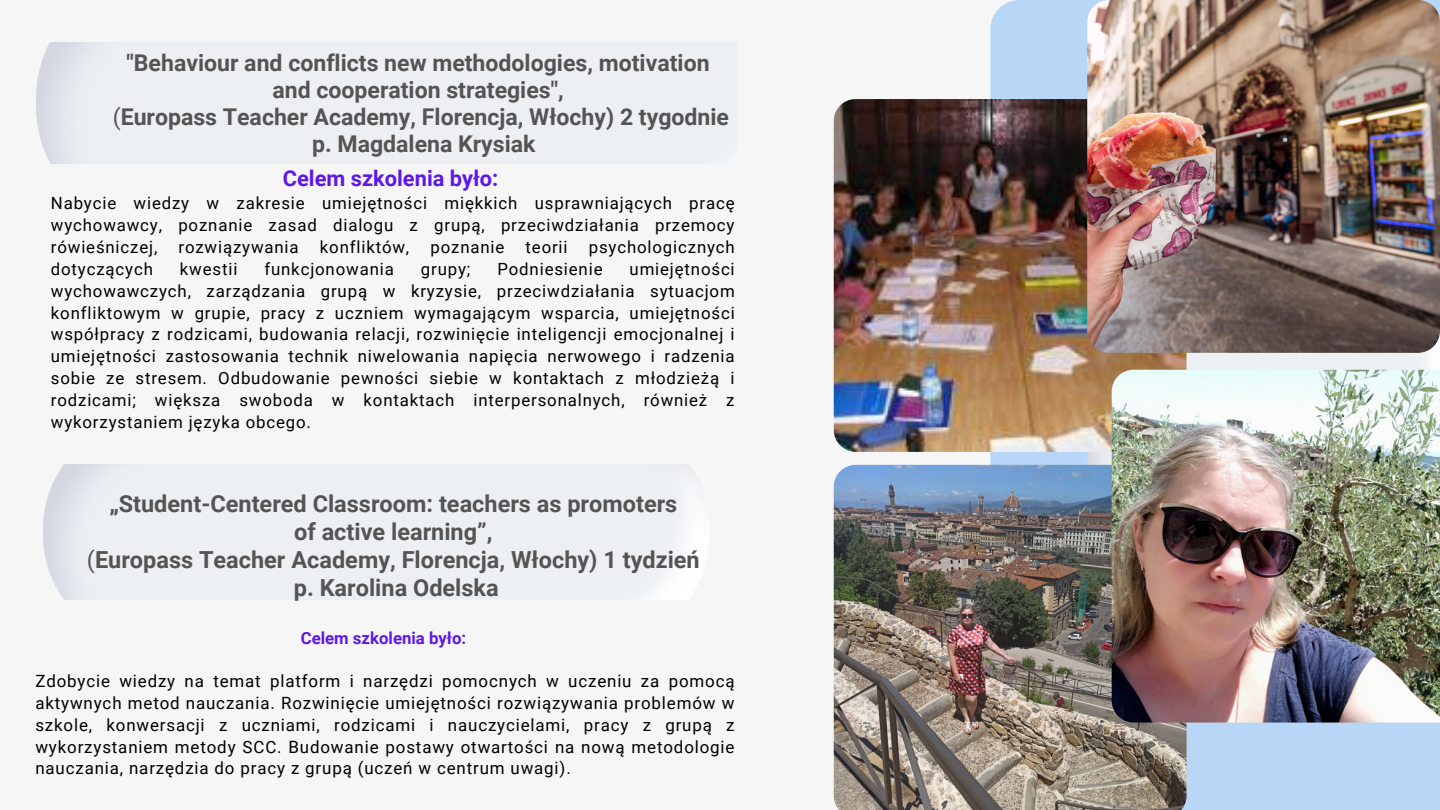
<style>
.page{position:relative;width:1440px;height:810px;background:#f6f6f6}
.page>*{position:absolute;margin:0;border:0;box-sizing:border-box;transform-origin:0 0}
.t1{font:700 23.5px/27.8px "Roboto";color:#545454;text-align:center}
.t2{font:700 23.1px/27px "Roboto";color:#545454;text-align:center}
.t3{font:700 21.8px "Roboto";color:#5e17eb}
.t4{font:16.9px/21.8px "Roboto";letter-spacing:.05em;color:#000;text-align:justify}
.t5{font:16.8px/21.8px "Roboto";letter-spacing:.05em;color:#000;text-align:justify}
.t6{font:700 16.8px "Roboto";color:#5e17eb}
.s1{font-weight:400}
</style>
<div class="page">
<img style="left:37px;top:42px;width:92px;height:121px">
<div style="left:990px;top:0;width:450px;height:810px;background:#b8d6f6"></div>
<img style="left:1087px;top:196px;width:353px;height:352px;border-radius:22px">
<img style="left:43px;top:465px;width:653px;height:135px">
<img style="left:834px;top:99px;width:353px;height:353px;border-radius:22px">
<img style="left:1087px;top:0;width:353px;height:353px;border-radius:22px">
<img style="left:834px;top:465px;width:353px;height:345px">
<img style="left:1112px;top:370px;width:328px;height:352px">
<h2 class="t2" style="left:113px;top:50px;width:618px">"Behaviour and conflicts new methodologies, motivation and cooperation strategies",<br><span class="s1">(</span>Europass Teacher Academy, Florencja, Włochy) 2 tygodnie p. Magdalena Krysiak</h2>
<p class="t3" style="left:283px;top:166px;width:217px">Celem szkolenia było:</p>
<p class="t5" style="left:51px;top:193px;width:685px">Nabycie wiedzy w zakresie umiejętności miękkich usprawniających pracę wychowawcy, poznanie zasad dialogu z grupą, przeciwdziałania przemocy rówieśniczej,</p>
<p class="t5" style="left:178px;top:236px;width:122px">rozwiązywania</p>
<p class="t5" style="left:320px;top:236px;width:91px">konfliktów,</p>
<p class="t5" style="left:430px;top:236px;width:75px">poznanie</p>
<p class="t5" style="left:526px;top:236px;width:44px">teorii</p>
<p class="t5" style="left:589px;top:236px;width:148px">psychologicznych</p>
<p class="t5" style="left:51px;top:258px;width:104px">dotyczących</p>
<p class="t5" style="left:180px;top:258px;width:59px">kwestii</p>
<p class="t5" style="left:264px;top:258px;width:131px">funkcjonowania</p>
<p class="t5" style="left:421px;top:258px;width:51px">grupy;</p>
<p class="t5" style="left:497px;top:258px;width:107px">Podniesienie</p>
<p class="t5" style="left:51px;top:258px;width:685px;text-indent:579px">umiejętności wychowawczych, zarządzania grupą w kryzysie, przeciwdziałania sytuacjom konfliktowym w grupie, pracy z uczniem wymagającym wsparcia, umiejętności współpracy z rodzicami, budowania relacji, rozwinięcie inteligencji emocjonalnej i umiejętności zastosowania technik niwelowania napięcia nerwowego i radzenia sobie ze stresem. Odbudowanie pewności siebie w kontaktach z młodzieżą i rodzicami; większa swoboda w kontaktach interpersonalnych, również z wykorzystaniem języka obcego.</p>
<h1 class="t1" style="left:87px;top:490px;width:614px">„Student-Centered Classroom: teachers as promoters<br>of active learning”,<br><span class="s1">(</span>Europass Teacher Academy, Florencja, Włochy) 1 tydzień p. Karolina Odelska</h1>
<p class="t6" style="left:301px;top:628px;width:167px">Celem szkolenia było:</p>
<p class="t4" style="left:35px;top:671px;width:701px">Zdobycie wiedzy na temat platform i narzędzi pomocnych w uczeniu za pomocą aktywnych metod nauczania. Rozwinięcie umiejętności rozwiązywania problemów w szkole, konwersacji z uczniami, rodzicami i nauczycielami, pracy z grupą z wykorzystaniem metody SCC. Budowanie postawy otwartości na nową metodologie nauczania, narzędzia do pracy z grupą (uczeń w centrum uwagi).</p>
</div>
